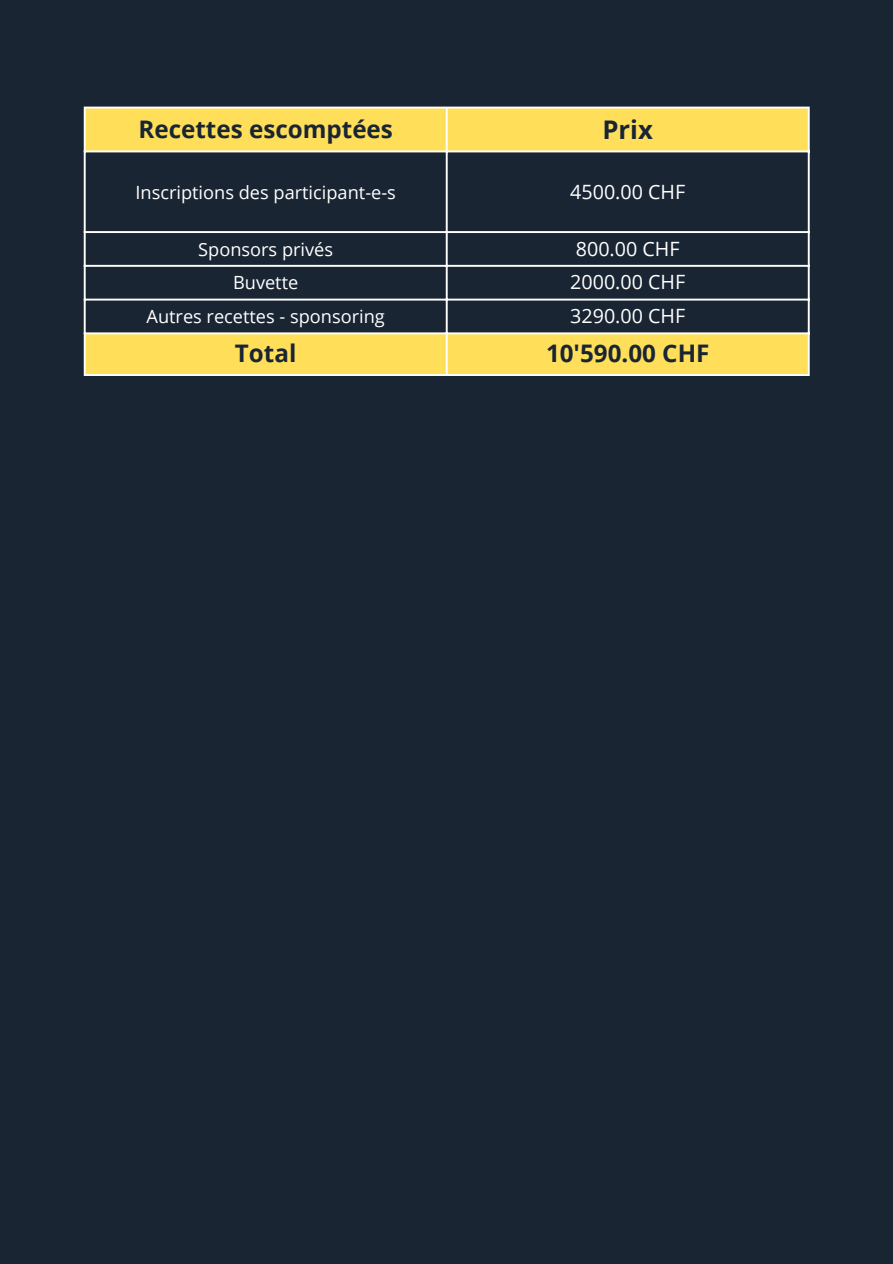
<style>
.page{position:relative;width:893px;height:1264px;background:#fff}
.page>*{position:absolute;margin:0;border:0;box-sizing:border-box;transform-origin:0 0}
.t1{font:700 25.65px "Open Sans";color:#1a2534}
.t2{font:700 24.15px "Open Sans";color:#1a2534}
.t3{font:19.65px "Open Sans";color:#fff}
.t4{font:18.15px "Open Sans";color:#fff}
</style>
<div class="page">
<div style="left:0;top:0;width:892px;height:1263px;background:#1a2534"></div>
<svg style="left:86px;top:108px;width:721px;height:266px"></svg>
<hr style="left:84px;top:108px;width:2px;height:266px;background:#fff">
<hr style="left:445px;top:108px;width:2px;height:266px;background:#fff">
<hr style="left:807px;top:108px;width:2px;height:266px;background:#fff">
<hr style="left:84px;top:107px;width:725px;height:1px;background:#fff">
<hr style="left:84px;top:150px;width:725px;height:2px;background:#fff">
<hr style="left:84px;top:231px;width:725px;height:2px;background:#fff">
<hr style="left:84px;top:265px;width:725px;height:2px;background:#fff">
<hr style="left:84px;top:298px;width:725px;height:2px;background:#fff">
<hr style="left:84px;top:332px;width:725px;height:2px;background:#fff">
<hr style="left:84px;top:374px;width:725px;height:2px;background:#fff">
<h2 class="t2" style="left:138px;top:112px;width:256px">Recettes escomptées</h2>
<h1 class="t1" style="left:602px;top:111px;width:52px">Prix</h1>
<p class="t4" style="left:135px;top:179px;width:262px">Inscriptions des participant-e-s</p>
<p class="t3" style="left:570px;top:177px;width:116px">4500.00 CHF</p>
<p class="t4" style="left:198px;top:236px;width:136px">Sponsors privés</p>
<p class="t3" style="left:576px;top:234px;width:105px">800.00 CHF</p>
<p class="t4" style="left:233px;top:270px;width:67px">Buvette</p>
<p class="t3" style="left:570px;top:268px;width:116px">2000.00 CHF</p>
<p class="t4" style="left:146px;top:304px;width:240px">Autres recettes - sponsoring</p>
<p class="t3" style="left:570px;top:302px;width:116px">3290.00 CHF</p>
<h2 class="t2" style="left:235px;top:336px;width:63px">Total</h2>
<h2 class="t2" style="left:546px;top:336px;width:165px">10'590.00 CHF</h2>
</div>
